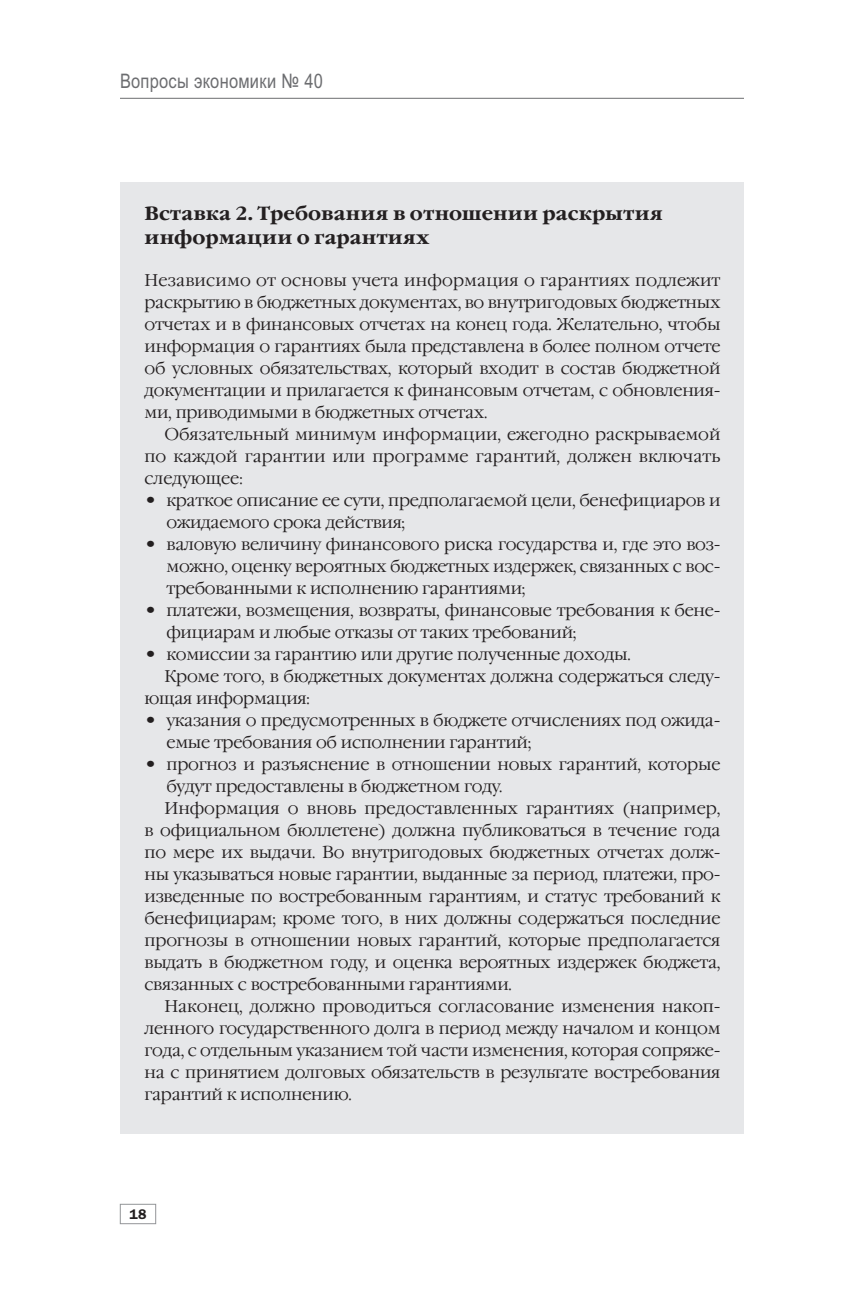
<style>
.page{position:relative;width:864px;height:1296px;background:#fff}
.page>*{position:absolute;margin:0;border:0;box-sizing:border-box;transform-origin:0 0}
.t1{font:20px "Arial Narrow Cyr";letter-spacing:.015em;color:#6c6d70}
.t2{font:700 20px "Garamond";color:#231f20}
.t3{font:700 19px/24px "Garamond AC";letter-spacing:.01em;color:#231f20}
.t4{font:300 17px/22px "Garamond AC";letter-spacing:-.015em;color:#231f20;text-align:justify}
.t5{font:600 14px "Franklin Gothic";color:#231f20}
</style>
<div class="page">
<div style="left:120px;top:1204px;width:36px;height:20px;border:1px solid #939598"></div>
<hr style="left:120px;top:98px;width:624px;height:1px;background:#6c6d70">
<div style="left:120px;top:182px;width:624px;height:952px;background:#e6e7e9"></div>
<p class="t1" style="left:120px;top:73px;width:204px">Вопросы экономики № 40</p>
<p class="t3" style="left:144px;top:203px;width:520px">Вставка 2. Требования в отношении раскрытия информации о гарантиях</p>
<p class="t4" style="left:144px;top:271px;width:578px">Независимо от основы учета информация о гарантиях подлежит раскрытию в бюджетных документах, во внутригодовых бюджетных отчетах и в финансовых отчетах на конец года. Желательно, чтобы информация о гарантиях была представлена в более полном отчете об условных обязательствах, который входит в состав бюджетной документации и прилагается к финансовым отчетам, с обновления&shy;ми, приводимыми в бюджетных отчетах.</p>
<p class="t4" style="left:144px;top:425px;width:578px;text-indent:20px">Обязательный минимум информации, ежегодно раскрываемой по каждой гарантии или программе гарантий, должен включать следующее:</p>
<p class="t4" style="left:166px;top:491px;width:556px">краткое описание ее сути, предполагаемой цели, бенефициаров и</p>
<p class="t4" style="left:166px;top:513px;width:240px">ожидаемого срока действия;</p>
<p class="t4" style="left:166px;top:535px;width:556px">валовую величину финансового риска государства и, где это воз-</p>
<p class="t4" style="left:166px;top:557px;width:556px">можно, оценку вероятных бюджетных издержек, связанных с вос-</p>
<p class="t4" style="left:166px;top:579px;width:361px">требованными к исполнению гарантиями;</p>
<p class="t4" style="left:166px;top:601px;width:556px">платежи, возмещения, возвраты, финансовые требования к бене-</p>
<p class="t4" style="left:166px;top:623px;width:412px">фициарам и любые отказы от таких требований;</p>
<p class="t4" style="left:166px;top:645px;width:466px">комиссии за гарантию или другие полученные доходы.</p>
<p class="t4" style="left:164px;top:667px;width:558px">Кроме того, в бюджетных документах должна содержаться следу-</p>
<p class="t4" style="left:144px;top:689px;width:167px">ющая информация:</p>
<p class="t4" style="left:166px;top:711px;width:556px">указания о предусмотренных в бюджете отчислениях под ожида-</p>
<p class="t4" style="left:166px;top:733px;width:366px">емые требования об исполнении гарантий;</p>
<p class="t4" style="left:166px;top:755px;width:556px">прогноз и разъяснение в отношении новых гарантий, которые</p>
<p class="t4" style="left:166px;top:777px;width:337px">будут предоставлены в бюджетном году.</p>
<p class="t4" style="left:164px;top:799px;width:558px">Информация о вновь предоставленных гарантиях (например,</p>
<p class="t4" style="left:144px;top:821px;width:578px">в официальном бюллетене) должна публиковаться в течение года</p>
<p class="t4" style="left:144px;top:843px;width:578px">по мере их выдачи. Во внутригодовых бюджетных отчетах долж-</p>
<p class="t4" style="left:144px;top:865px;width:578px">ны указываться новые гарантии, выданные за период, платежи, про-</p>
<p class="t4" style="left:144px;top:887px;width:578px">изведенные по востребованным гарантиям, и статус требований к</p>
<p class="t4" style="left:144px;top:909px;width:578px">бенефициарам; кроме того, в них должны содержаться последние</p>
<p class="t4" style="left:144px;top:931px;width:578px">прогнозы в отношении новых гарантий, которые предполагается</p>
<p class="t4" style="left:144px;top:953px;width:577px">выдать в бюджетном году, и оценка вероятных издержек бюджета,</p>
<p class="t4" style="left:144px;top:975px;width:369px">связанных с востребованными гарантиями.</p>
<p class="t4" style="left:164px;top:997px;width:557px">Наконец, должно проводиться согласование изменения накоп-</p>
<p class="t4" style="left:144px;top:1019px;width:578px">ленного государственного долга в период между началом и концом</p>
<p class="t4" style="left:144px;top:1041px;width:578px">года, с отдельным указанием той части изменения, которая сопряже-</p>
<p class="t4" style="left:144px;top:1063px;width:577px">на с принятием долговых обязательств в результате востребования</p>
<p class="t4" style="left:144px;top:1085px;width:209px">гарантий к исполнению.</p>
<p class="t2" style="left:144px;top:492px;width:14px">•</p>
<p class="t2" style="left:144px;top:536px;width:14px">•</p>
<p class="t2" style="left:144px;top:602px;width:14px">•</p>
<p class="t2" style="left:144px;top:646px;width:14px">•</p>
<p class="t2" style="left:144px;top:712px;width:14px">•</p>
<p class="t2" style="left:144px;top:756px;width:14px">•</p>
<p class="t5" style="left:129px;top:1210px;width:19px">18</p>
</div>
